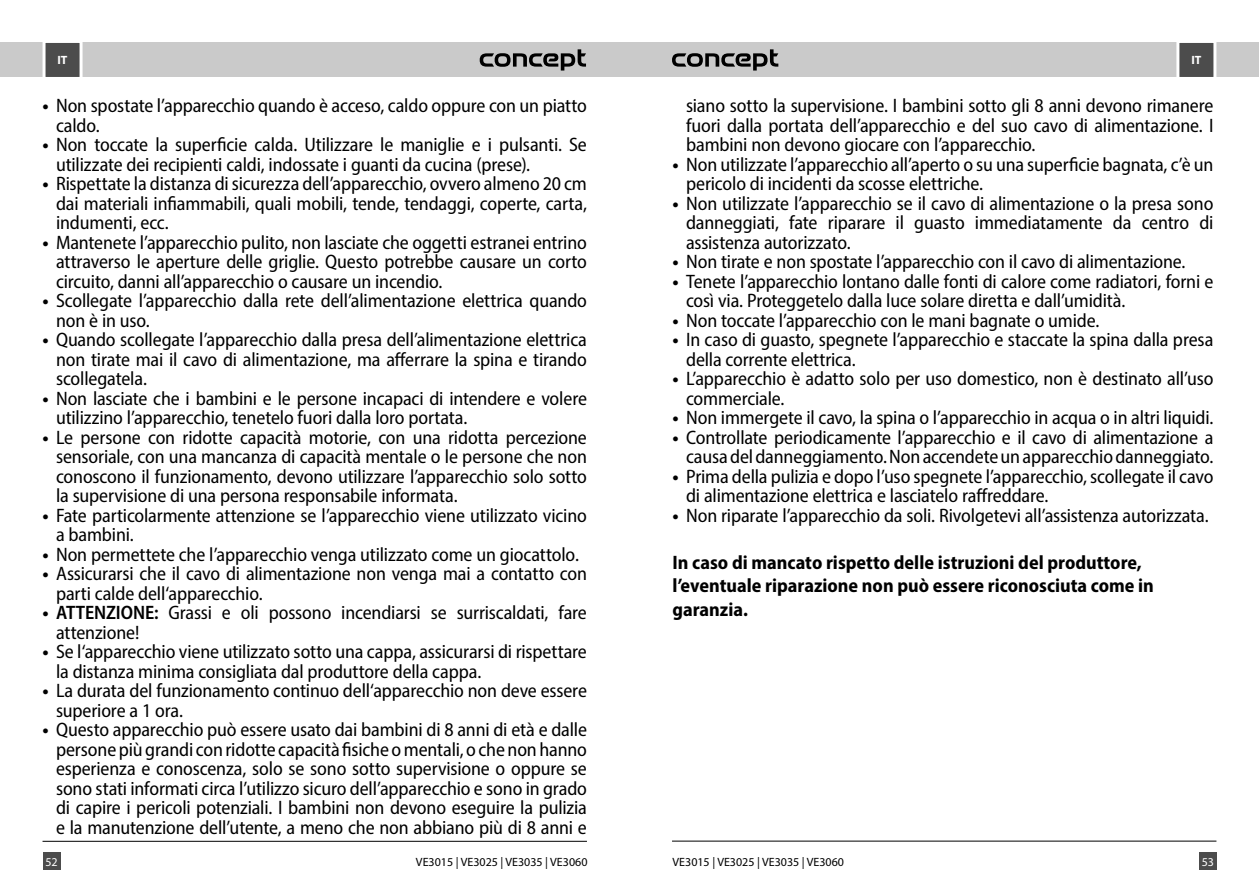
<style>
.page{position:relative;width:1259px;height:893px;background:#fff}
.page>*{position:absolute;margin:0;border:0;box-sizing:border-box;transform-origin:0 0}
.t1{font:semi-condensed 19.5px/19.5px "Myriad Pro";letter-spacing:-.01em;color:#000}
.t2{font:700 semi-condensed 19.5px/23.4px "Myriad Pro";color:#000}
.t3{font:12px "Myriad Pro";color:#000}
.t4{font:700 12px "Myriad Pro";color:#fff}
.t5{font:12px "Myriad Pro";color:#fff}
.s1{font-weight:700}
.s2{font-weight:600}
</style>
<div class="page">
<hr style="left:672px;top:841px;width:544px;height:1px;background:#000">
<hr style="left:43px;top:841px;width:544px;height:1px;background:#000">
<div style="left:0;top:43px;width:629px;height:34px;background:#cacaca"></div>
<div style="left:629px;top:43px;width:630px;height:34px;background:#cacaca"></div>
<svg style="left:480px;top:49px;width:106px;height:22px"></svg>
<svg style="left:672px;top:49px;width:106px;height:22px"></svg>
<svg style="left:1175px;top:42px;width:43px;height:35px;background:#717171"></svg>
<svg style="left:41px;top:42px;width:43px;height:35px;background:#717171"></svg>
<div style="left:1199px;top:853px;width:17px;height:17px;background:#4c4c4c"></div>
<div style="left:43px;top:853px;width:17px;height:17px;background:#4c4c4c"></div>
<p class="t4" style="left:58px;top:53px;width:11px">IT</p>
<p class="t4" style="left:1191px;top:53px;width:11px">IT</p>
<p class="t1" style="left:56px;top:96px;width:532px;text-indent:-13px"><span class="s1">•</span> Non spostate l’apparecchio quando è acceso, caldo oppure con un piatto caldo.</p>
<p class="t1" style="left:56px;top:135px;width:532px;text-indent:-13px"><span class="s1">•</span> Non toccate la superficie calda. Utilizzare le maniglie e i pulsanti. Se utilizzate dei recipienti caldi, indossate i guanti da cucina (prese).</p>
<p class="t1" style="left:56px;top:174px;width:532px;text-align:justify;text-indent:-13px"><span class="s1">•</span> Rispettate la distanza di sicurezza dell’apparecchio, ovvero almeno 20 cm dai materiali infiammabili, quali mobili, tende, tendaggi, coperte, carta, indumenti, ecc.</p>
<p class="t1" style="left:56px;top:232px;width:532px;text-align:justify;text-indent:-13px"><span class="s1">•</span> Mantenete l’apparecchio pulito, non lasciate che oggetti estranei entrino attraverso le aperture delle griglie. Questo potrebbe causare un corto circuito, danni all’apparecchio o causare un incendio.</p>
<p class="t1" style="left:56px;top:291px;width:532px;text-indent:-13px"><span class="s1">•</span> Scollegate l’apparecchio dalla rete dell’alimentazione elettrica quando non è in uso.</p>
<p class="t1" style="left:56px;top:330px;width:532px;text-align:justify;text-indent:-13px"><span class="s1">•</span> Quando scollegate l’apparecchio dalla presa dell’alimentazione elettrica non tirate mai il cavo di alimentazione, ma afferrare la spina e tirando scollegatela.</p>
<p class="t1" style="left:56px;top:388px;width:532px;text-indent:-13px"><span class="s1">•</span> Non lasciate che i bambini e le persone incapaci di intendere e volere utilizzino l’apparecchio, tenetelo fuori dalla loro portata.</p>
<p class="t1" style="left:56px;top:427px;width:532px;text-align:justify;text-indent:-13px"><span class="s1">•</span> Le persone con ridotte capacità motorie, con una ridotta percezione sensoriale, con una mancanza di capacità mentale o le persone che non conoscono il funzionamento, devono utilizzare l’apparecchio solo sotto la supervisione di una persona responsabile informata.</p>
<p class="t1" style="left:56px;top:505px;width:532px;text-indent:-13px"><span class="s1">•</span> Fate particolarmente attenzione se l’apparecchio viene utilizzato vicino a bambini.</p>
<p class="t1" style="left:43px;top:544px;width:538px"><span class="s1">•</span> Non permettete che l’apparecchio venga utilizzato come un giocattolo.</p>
<p class="t1" style="left:56px;top:564px;width:532px;text-indent:-13px"><span class="s1">•</span> Assicurarsi che il cavo di alimentazione non venga mai a contatto con parti calde dell‘apparecchio.</p>
<p class="t1" style="left:56px;top:603px;width:532px;text-indent:-13px"><span class="s1">•</span> <span class="s2">ATTENZIONE:</span> Grassi e oli possono incendiarsi se surriscaldati, fare attenzione!</p>
<p class="t1" style="left:56px;top:642px;width:532px;text-indent:-13px"><span class="s1">•</span> Se l‘apparecchio viene utilizzato sotto una cappa, assicurarsi di rispettare la distanza minima consigliata dal produttore della cappa.</p>
<p class="t1" style="left:56px;top:681px;width:532px;text-indent:-13px"><span class="s1">•</span> La durata del funzionamento continuo dell‘apparecchio non deve essere superiore a 1 ora.</p>
<p class="t1" style="left:56px;top:720px;width:532px;text-align:justify;text-indent:-13px"><span class="s1">•</span> Questo apparecchio può essere usato dai bambini di 8 anni di età e dalle persone più grandi con ridotte capacità fisiche o mentali, o che non hanno esperienza e conoscenza, solo se sono sotto supervisione o oppure se sono stati informati circa l’utilizzo sicuro dell’apparecchio e sono in grado di capire i pericoli potenziali. I bambini non devono eseguire la pulizia e la manutenzione dell’utente, a meno che non abbiano più di 8 anni e</p>
<p class="t1" style="left:686px;top:96px;width:529px;text-align:justify">siano sotto la supervisione. I bambini sotto gli 8 anni devono rimanere fuori dalla portata dell’apparecchio e del suo cavo di alimentazione. I bambini non devono giocare con l’apparecchio.</p>
<p class="t1" style="left:686px;top:154px;width:529px;text-indent:-13px"><span class="s1">•</span> Non utilizzate l’apparecchio all’aperto o su una superficie bagnata, c’è un pericolo di incidenti da scosse elettriche.</p>
<p class="t1" style="left:686px;top:193px;width:529px;text-align:justify;text-indent:-13px"><span class="s1">•</span> Non utilizzate l’apparecchio se il cavo di alimentazione o la presa sono danneggiati, fate riparare il guasto immediatamente da centro di assistenza autorizzato.</p>
<p class="t1" style="left:672px;top:252px;width:514px"><span class="s1">•</span> Non tirate e non spostate l’apparecchio con il cavo di alimentazione.</p>
<p class="t1" style="left:686px;top:271px;width:529px;text-indent:-13px"><span class="s1">•</span> Tenete l’apparecchio lontano dalle fonti di calore come radiatori, forni e così via. Proteggetelo dalla luce solare diretta e dall’umidità.</p>
<p class="t1" style="left:672px;top:310px;width:428px"><span class="s1">•</span> Non toccate l’apparecchio con le mani bagnate o umide.</p>
<p class="t1" style="left:686px;top:330px;width:529px;text-indent:-13px"><span class="s1">•</span> In caso di guasto, spegnete l’apparecchio e staccate la spina dalla presa della corrente elettrica.</p>
<p class="t1" style="left:686px;top:369px;width:529px;text-indent:-13px"><span class="s1">•</span> L’apparecchio è adatto solo per uso domestico, non è destinato all’uso commerciale.</p>
<p class="t1" style="left:672px;top:408px;width:542px"><span class="s1">•</span> Non immergete il cavo, la spina o l’apparecchio in acqua o in altri liquidi.</p>
<p class="t1" style="left:672px;top:427px;width:542px;text-align:right"><span class="s1">•</span> Controllate periodicamente l’apparecchio e il cavo di alimentazione a causa del danneggiamento. Non accendete un apparecchio danneggiato.</p>
<p class="t1" style="left:686px;top:466px;width:529px;text-indent:-13px"><span class="s1">•</span> Prima della pulizia e dopo l’uso spegnete l’apparecchio, scollegate il cavo di alimentazione elettrica e lasciatelo raffreddare.</p>
<p class="t1" style="left:672px;top:505px;width:538px"><span class="s1">•</span> Non riparate l’apparecchio da soli. Rivolgetevi all’assistenza autorizzata.</p>
<p class="t2" style="left:672px;top:550px;width:483px">In caso di mancato rispetto delle istruzioni del produttore, l’eventuale riparazione non può essere riconosciuta come in garanzia.</p>
<p class="t5" style="left:45px;top:854px;width:14px">52</p>
<p class="t3" style="left:416px;top:854px;width:173px">VE3015 | VE3025 | VE3035 | VE3060</p>
<p class="t3" style="left:672px;top:854px;width:173px">VE3015 | VE3025 | VE3035 | VE3060</p>
<p class="t5" style="left:1201px;top:854px;width:14px">53</p>
</div>
